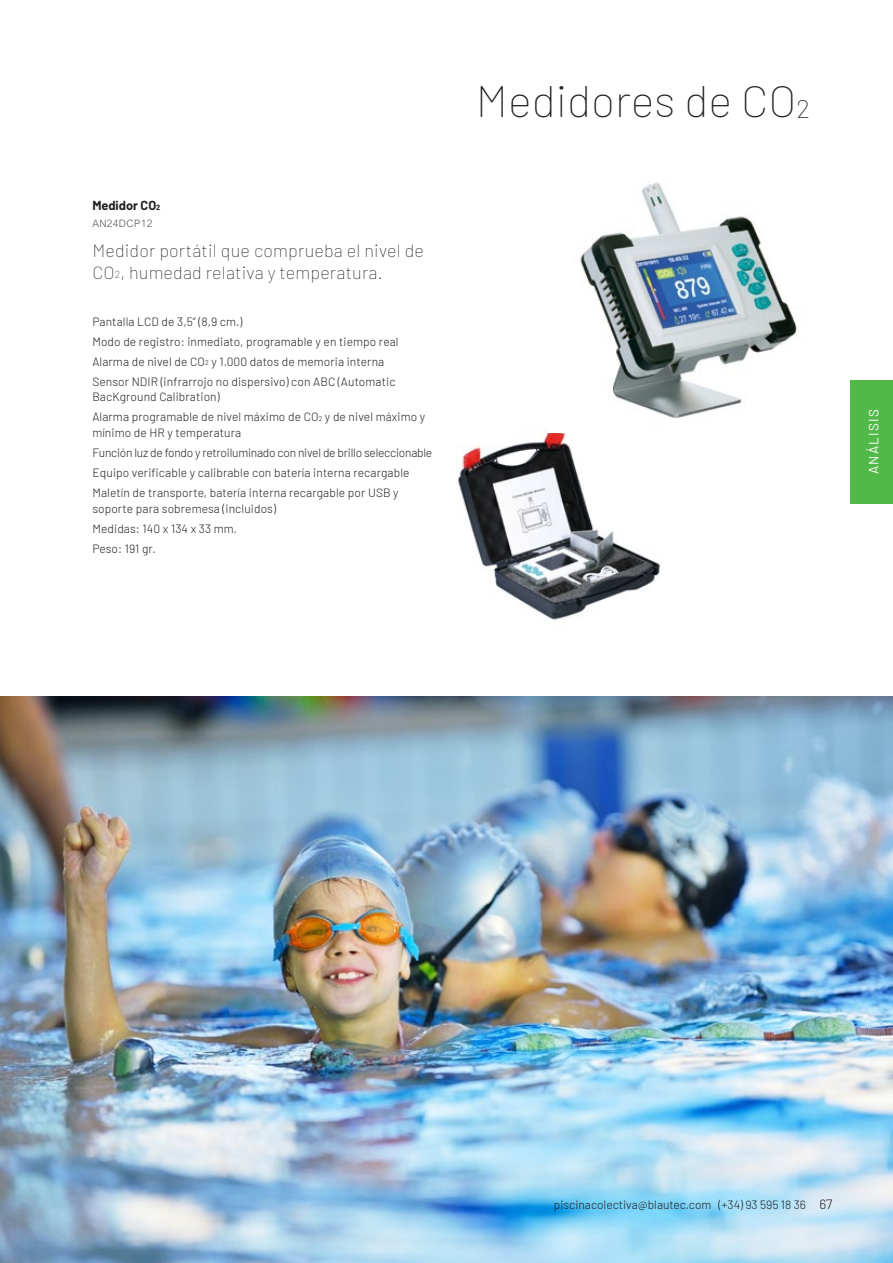
<style>
.page{position:relative;width:893px;height:1263px;background:#fff}
.page>*{position:absolute;margin:0;border:0;box-sizing:border-box;transform-origin:0 0}
.Titol_esq{font:100 45px "Barlow";color:#231f20}
.Texte_14pt_esp{font:100 18px/21.6px "Barlow";letter-spacing:.01em;color:#231f20}
.t1{font:13.5px "Barlow";letter-spacing:.1em;color:#fff}
.Texte_8pt_medium{font:700 12.75px "Barlow";color:#231f20}
.Texte_8pt{font:300 12px/15.8px "Barlow";letter-spacing:.01em;color:#231f20}
.Texte_8pt-2{font:300 12px "Barlow";letter-spacing:-.02em;color:#231f20}
.Paginació_dreta{font:300 12px "Barlow";color:#231f20}
.Texte_8pt-3{font:300 10.2px "Arial Nova";letter-spacing:.04em;color:#57585a}
.s1{font-size:7.5px}
.s2{font-size:10.5px}
.s3{font-size:7.05px}
.s4{font-size:26.25px}
.s5{font-size:13.5px}
</style>
<div class="page">
<div style="left:850px;top:380px;width:43px;height:123px;background:#51b948"></div>
<img style="left:0;top:696px;width:893px;height:567px">
<img style="left:458px;top:432px;width:203px;height:188px">
<img style="left:580px;top:183px;width:217px;height:235px">
<p class="Texte_8pt_medium" style="left:92px;top:196px;width:70px">Medidor CO<span class="s1">2</span></p>
<p class="Texte_8pt-3" style="left:92px;top:217px;width:62px">AN24DCP12</p>
<p class="Texte_14pt_esp" style="left:92px;top:238px;width:333px">Medidor portátil que comprueba el nivel de<br>CO<span class="s2">2</span>, humedad relativa y temperatura.</p>
<p class="Texte_8pt" style="left:92px;top:313px;width:152px">Pantalla LCD de 3,5” (8,9 cm.)</p>
<p class="Texte_8pt" style="left:92px;top:333px;width:308px">Modo de registro: inmediato, programable y en tiempo real</p>
<p class="Texte_8pt" style="left:92px;top:353px;width:293px">Alarma de nivel de CO<span class="s3">2</span> y 1.000 datos de memoria interna</p>
<p class="Texte_8pt" style="left:92px;top:373px;width:305px">Sensor NDIR (infrarrojo no dispersivo) con ABC (Automatic<br>BacKground Calibration)</p>
<p class="Texte_8pt" style="left:92px;top:408px;width:334px">Alarma programable de nivel máximo de CO<span class="s3">2</span> y de nivel máximo y mínimo de HR y temperatura</p>
<p class="Texte_8pt-2" style="left:92px;top:444px;width:341px">Función luz de fondo y retroiluminado con nivel de brillo seleccionable</p>
<p class="Texte_8pt" style="left:92px;top:464px;width:319px">Equipo verificable y calibrable con batería interna recargable</p>
<p class="Texte_8pt" style="left:92px;top:484px;width:308px">Maletín de transporte, batería interna recargable por USB y soporte para sobremesa (incluidos)</p>
<p class="Texte_8pt" style="left:92px;top:520px;width:146px">Medidas: 140 x 134 x 33 mm.</p>
<p class="Texte_8pt" style="left:92px;top:540px;width:65px">Peso: 191 gr.</p>
<p class="Titol_esq" style="left:476px;top:69px;width:336px">Medidores de CO<span class="s4">2</span></p>
<p class="t1" style="left:864px;top:474px;width:67px;rotate:-90deg">ANÁLISIS</p>
<p class="Paginació_dreta" style="left:554px;top:1196px;width:280px">piscinacolectiva@blautec.com (+34) 93 595 18 36 <span class="s5">67</span></p>
</div>
